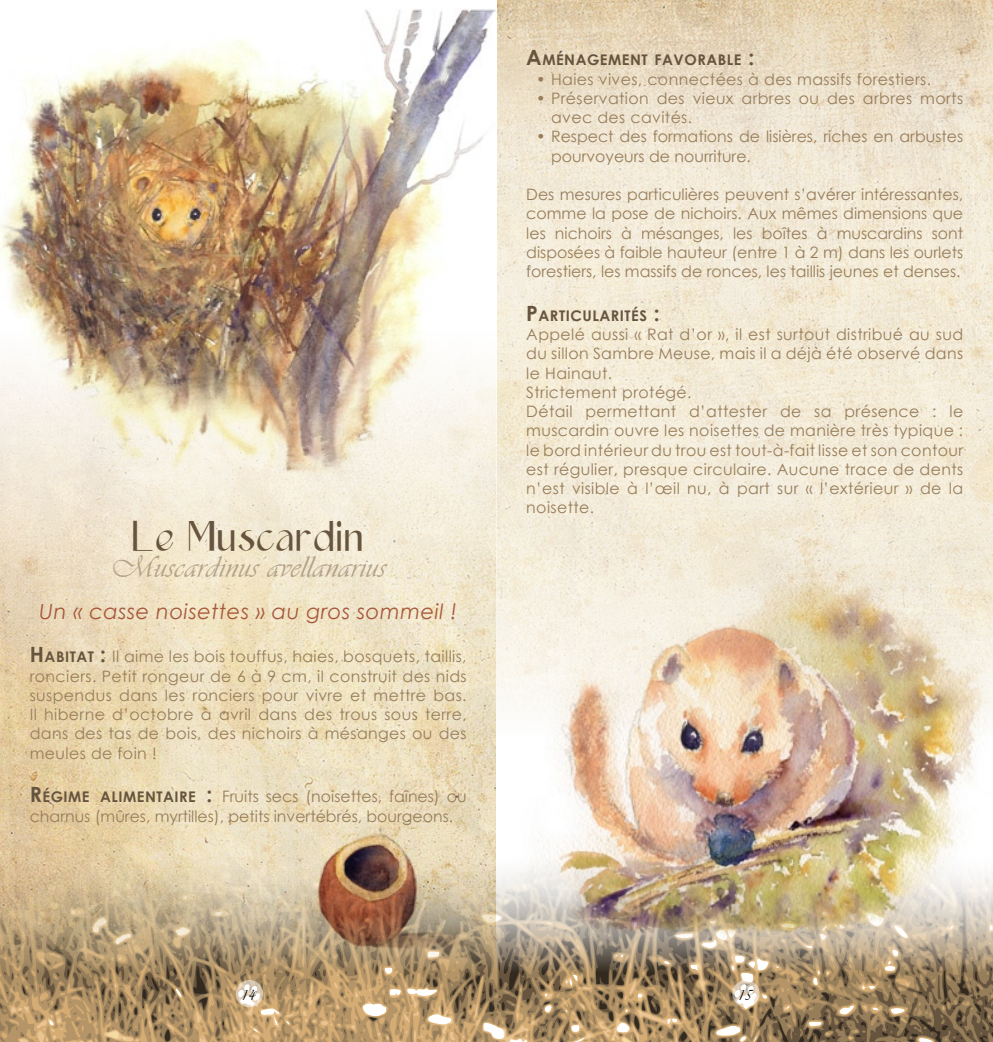
<style>
.page{position:relative;width:993px;height:1042px;background:#fff}
.page>*{position:absolute;margin:0;border:0;box-sizing:border-box;transform-origin:0 0}
.t1{font:42px "Epittazio";letter-spacing:.025em;color:#66543e}
.t2{font:31.5px "Vivaldii";letter-spacing:.025em;color:#b3a188}
.t3{font:italic 21px "Century Gothic";letter-spacing:.025em;color:#a6573a}
.t4{font:15.75px/19.2px "Century Gothic";letter-spacing:.025em;color:#977d5a;text-align:justify}
.t5{font:15.75px/19.2px "Century Gothic";color:#977d5a}
.t6{font:15.75px "Vivaldii";color:#000}
.t7{font:700 14.7px "Century Gothic";letter-spacing:.035em;color:#66543e}
.s1{font-weight:700;font-size:21px;color:#66543e}
.s2{font-weight:700;font-size:14.7px;color:#66543e}
.s3{font-size:21px}
</style>
<div class="page">
<svg style="left:496px;top:0;width:496px;height:464px;background:#efe4cf"></svg>
<img style="left:496px;top:464px;width:496px;height:384px">
<svg style="left:0;top:537px;width:496px;height:311px;background:#ecddbc"></svg>
<img style="left:0;top:9px;width:496px;height:528px">
<img style="left:0;top:848px;width:992px;height:194px">
<svg style="left:238px;top:984px;width:22px;height:21px"></svg>
<svg style="left:236px;top:980px;width:27px;height:27px"></svg>
<svg style="left:734px;top:984px;width:22px;height:21px"></svg>
<svg style="left:732px;top:980px;width:27px;height:27px"></svg>
<h1 class="t1" style="left:133px;top:515px;width:232px">Le Muscardin</h1>
<h2 class="t2" style="left:111px;top:548px;width:276px">Muscardinus avellanarius</h2>
<h3 class="t3" style="left:40px;top:596px;width:418px">Un « casse noisettes » au gros sommeil !</h3>
<p class="t4" style="left:30px;top:647px;width:438px"><span class="s1">H</span><span class="s2">ABITAT</span> <span class="s1">:</span> Il aime les bois touffus, haies, bosquets, taillis, ronciers. Petit rongeur de 6 à 9 cm, il construit des nids suspendus dans les ronciers pour vivre et mettre bas.<br>Il hiberne d’octobre à avril dans des trous sous terre, dans des tas de bois, des nichoirs à mésanges ou des meules de foin !</p>
<p class="t5" style="left:30px;top:787px;width:438px"><span class="s1">R</span> <span class="s2">ÉGIME ALIMENTAIRE</span> <span class="s1">:</span> Fruits secs (noisettes, faînes) ou charnus (mûres, myrtilles), petits invertébrés, bourgeons.</p>
<p class="t7" style="left:526px;top:49px;width:229px"><span class="s3">A</span>MÉNAGEMENT FAVORABLE <span class="s3">:</span></p>
<p class="t4" style="left:536px;top:69px;width:396px">• Haies vives, connectées à des massifs forestiers.</p>
<p class="t4" style="left:551px;top:88px;width:413px;text-indent:-15px">• Préservation des vieux arbres ou des arbres morts avec des cavités.</p>
<p class="t5" style="left:551px;top:127px;width:413px;text-indent:-15px">• Respect des formations de lisières, riches en arbustes pourvoyeurs de nourriture.</p>
<p class="t4" style="left:526px;top:185px;width:438px">Des mesures particulières peuvent s’avérer intéressantes, comme la pose de nichoirs. Aux mêmes dimensions que les nichoirs à mésanges, les boîtes à muscardins sont disposées à faible hauteur (entre 1 à 2 m) dans les ourlets forestiers, les massifs de ronces, les taillis jeunes et denses.</p>
<p class="t7" style="left:526px;top:304px;width:135px"><span class="s3">P</span>ARTICULARITÉS <span class="s3">:</span></p>
<p class="t4" style="left:526px;top:325px;width:438px;text-align:left">Appelé aussi « Rat d’or », il est surtout distribué au sud du sillon Sambre Meuse, mais il a déjà été observé dans le Hainaut.<br>Strictement protégé.<br>Détail permettant d’attester de sa présence : le muscardin ouvre les noisettes de manière très typique : le bord intérieur du trou est tout-à-fait lisse et son contour est régulier, presque circulaire. Aucune trace de dents n’est visible à l’œil nu, à part sur « l’extérieur » de la noisette.</p>
<p class="t6" style="left:241px;top:985px;width:15px">14</p>
<p class="t6" style="left:737px;top:985px;width:15px">15</p>
</div>
